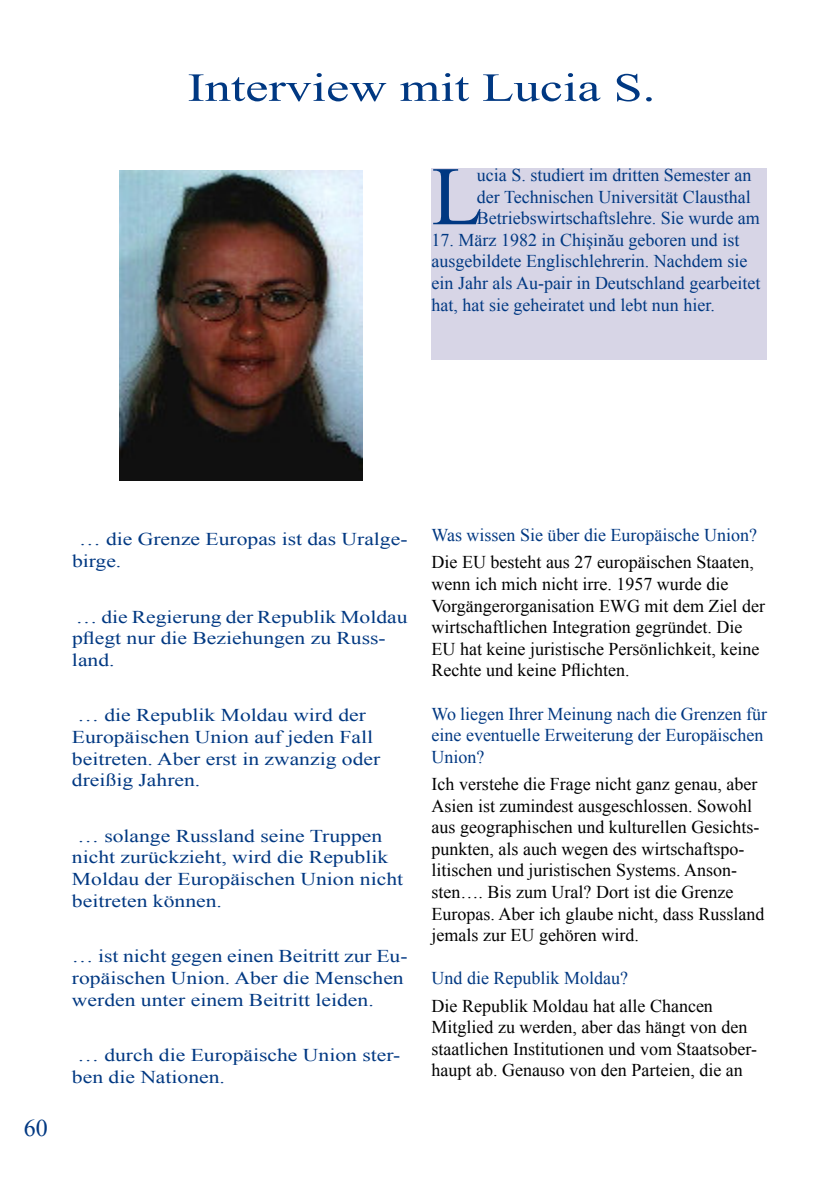
<style>
.page{position:relative;width:840px;height:1190px;background:#fff}
.page>*{position:absolute;margin:0;border:0;box-sizing:border-box;transform-origin:0 0}
.t1{font:83.2px "Times New Roman";color:#003882}
.t2{font:40px "Times New Roman";color:#003882;scale:1.3 1}
.t3{font:24px "Times New Roman";color:#003882}
.t4{font:18px/21.6px "Times New Roman";color:#000}
.t5{font:18px/21.6px "Times New Roman";color:#003882;scale:1.2 1}
.t6{font:18px/21.6px "Times New Roman";color:#003882}
</style>
<div class="page">
<div style="left:432px;top:168px;width:335px;height:192px;background:#d7d5e6"></div>
<img style="left:119px;top:170px;width:243px;height:310px">
<h2 class="t2" style="left:187px;top:73px;width:361px">Interview mit Lucia S.</h2>
<p class="t6" style="left:477px;top:166px;width:284px">ucia S. studiert im dritten Semester an der Technischen Universität Clausthal<br>Betriebswirtschaftslehre. Sie wurde am</p>
<p class="t6" style="left:432px;top:231px;width:330px">17. März 1982 in Chişinău geboren und ist ausgebildete Englischlehrerin. Nachdem sie ein Jahr als Au-pair in Deutschland gearbeitet hat, hat sie geheiratet und lebt nun hier.</p>
<h1 class="t1" style="left:432px;top:167px;width:52px">L</h1>
<h3 class="t3" style="left:24px;top:1119px;width:25px">60</h3>
<p class="t5" style="left:72px;top:530px;width:281px;text-indent:7px">… die Grenze Europas ist das Uralge&shy;birge.</p>
<p class="t5" style="left:72px;top:608px;width:281px">… die Regierung der Republik Moldau pflegt nur die Beziehungen zu Russ&shy;land.</p>
<p class="t5" style="left:72px;top:706px;width:258px;text-indent:5px">… die Republik Moldau wird der<br>Europäischen Union auf jeden Fall beitreten. Aber erst in zwanzig oder dreißig Jahren.</p>
<p class="t5" style="left:72px;top:827px;width:277px;text-indent:5px">… solange Russland seine Truppen nicht zurückzieht, wird die Republik<br>Moldau der Europäischen Union nicht beitreten können.</p>
<p class="t5" style="left:72px;top:947px;width:281px">… ist nicht gegen einen Beitritt zur Eu&shy;ropäischen Union. Aber die Menschen werden unter einem Beitritt leiden.</p>
<p class="t5" style="left:72px;top:1046px;width:275px;text-indent:5px">… durch die Europäische Union ster&shy;ben die Nationen.</p>
<p class="t6" style="left:432px;top:526px;width:327px">Was wissen Sie über die Europäische Union?</p>
<p class="t4" style="left:432px;top:553px;width:335px">Die EU besteht aus 27 europäischen Staaten, wenn ich mich nicht irre. 1957 wurde die Vorgängerorganisation EWG mit dem Ziel der wirtschaftlichen Integration gegründet. Die EU hat keine juristische Persönlichkeit, keine Rechte und keine Pflichten.</p>
<p class="t6" style="left:432px;top:705px;width:337px">Wo liegen Ihrer Meinung nach die Grenzen für eine eventuelle Erweiterung der Europäischen<br>Union?</p>
<p class="t4" style="left:432px;top:775px;width:334px">Ich verstehe die Frage nicht ganz genau, aber Asien ist zumindest ausgeschlossen. Sowohl aus geographischen und kulturellen Gesichts&shy;punkten, als auch wegen des wirtschaftspo&shy;litischen und juristischen Systems. Anson&shy;sten…. Bis zum Ural? Dort ist die Grenze Europas. Aber ich glaube nicht, dass Russland jemals zur EU gehören wird.</p>
<p class="t6" style="left:432px;top:969px;width:198px">Und die Republik Moldau?</p>
<p class="t4" style="left:432px;top:997px;width:327px">Die Republik Moldau hat alle Chancen Mitglied zu werden, aber das hängt von den staatlichen Institutionen und vom Staatsober&shy;haupt ab. Genauso von den Parteien, die an</p>
</div>
